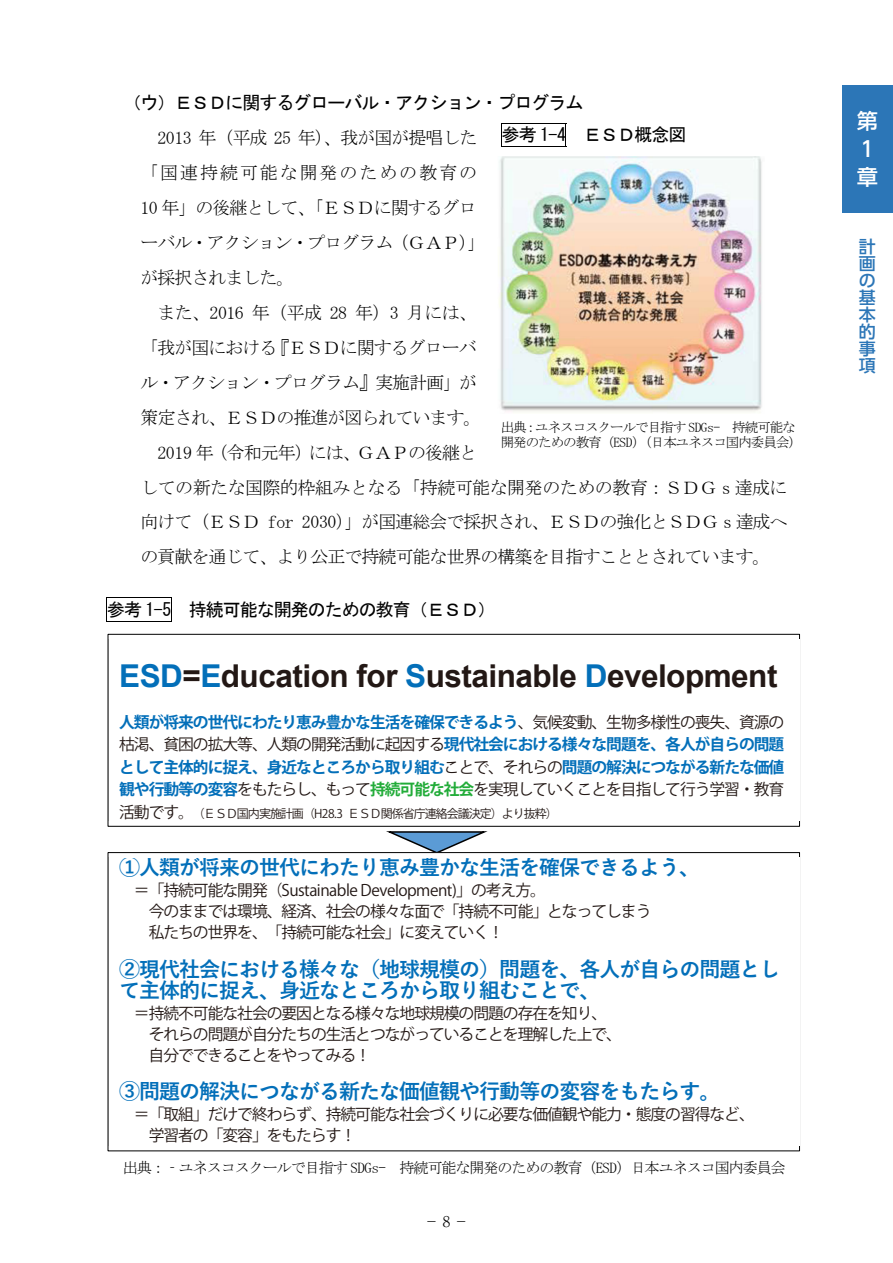
<style>
.page{position:relative;width:893px;height:1263px;background:#fff}
.page>*{position:absolute;margin:0;border:0;box-sizing:border-box;transform-origin:0 0}
.t1{font:700 31.5px "Arial";letter-spacing:-.015em;color:#231815}
.t2{font:500 21.3px/27.6px "UD Shin Go Pr 6";color:#fff}
.t3{font:700 21px/21.1px "Yu Gothic";letter-spacing:-.045em;color:#036fb9}
.t4{font:18px/35px "MS Mincho";letter-spacing:-.055em;color:#000}
.t5{font:18px "MS Gothic";letter-spacing:-.055em;color:#000}
.t6{font:18px "MS Mincho";letter-spacing:-.03em;color:#000}
.t7{font:18px "MS Mincho";letter-spacing:-.035em;color:#000}
.t8{font:500 16.95px/17px "UD Shin Go Pr 6";color:#2c76b7;text-align:justify}
.t9{font:15.75px/21px "Koz Go Pro";letter-spacing:-.065em;color:#231815}
.t10{font:700 15.75px/22.5px "Koz Go Pro";letter-spacing:-.065em;color:#036fb9;text-align:justify}
.t11{font:15px "MS Mincho";letter-spacing:-.065em;color:#000}
.t12{font:300 14.85px "Ryumin Pr 6";color:#000}
.t13{font:13.5px/15px "MS Mincho";letter-spacing:-.075em;color:#000}
.t14{font:12px "Koz Go Pro";letter-spacing:-.085em;color:#231815}
.s1{color:#036fb9}
.s2{font-weight:400;color:#231815}
.s3{color:#22ac39}
.s4{font-size:15.75px}
</style>
<div class="page">
<hr style="left:106px;top:597px;width:66px;height:1px;background:#000">
<svg style="left:106px;top:598px;width:1px;height:23px"></svg>
<hr style="left:106px;top:621px;width:66px;height:1px;background:#000">
<svg style="left:171px;top:598px;width:1px;height:23px"></svg>
<img style="left:499px;top:156px;width:263px;height:256px">
<div style="left:108px;top:634px;width:692px;height:193px;border:1px solid #000"></div>
<img style="left:108px;top:640px;width:691px;height:181px">
<svg style="left:386px;top:831px;width:100px;height:21px"></svg>
<hr style="left:501px;top:123px;width:65px;height:1px;background:#000">
<svg style="left:501px;top:124px;width:1px;height:22px"></svg>
<hr style="left:501px;top:146px;width:65px;height:1px;background:#000">
<div style="left:842px;top:85px;width:51px;height:128px;background:#2c76b7"></div>
<p class="t5" style="left:123px;top:94px;width:462px">（ウ）ＥＳＤに関するグローバル・アクション・プログラム</p>
<p class="t4" style="left:140px;top:120px;width:347px;text-indent:17px">2013 年（平成 25 年）、我が国が提唱した「国連持続可能な開発のための教育の<br>10 年」の後継として、「ＥＳＤに関するグローバル・アクション・プログラム（ＧＡＰ）」が採択されました。</p>
<p class="t7" style="left:157px;top:303px;width:321px">また、2016 年（平成 28 年）3 月には、</p>
<p class="t4" style="left:140px;top:330px;width:338px">「我が国における『ＥＳＤに関するグローバ</p>
<p class="t4" style="left:140px;top:365px;width:338px">ル・アクション・プログラム』実施計画」が</p>
<p class="t4" style="left:140px;top:400px;width:343px">策定され、ＥＳＤの推進が図られています。</p>
<p class="t4" style="left:157px;top:434px;width:321px">2019 年（令和元年）には、ＧＡＰの後継と</p>
<p class="t6" style="left:140px;top:478px;width:649px">しての新たな国際的枠組みとなる「持続可能な開発のための教育：ＳＤＧｓ達成に</p>
<p class="t4" style="left:140px;top:504px;width:649px">向けて（ＥＳＤ for 2030）」が国連総会で採択され、ＥＳＤの強化とＳＤＧｓ達成へ</p>
<p class="t4" style="left:140px;top:539px;width:632px">の貢献を通じて、より公正で持続可能な世界の構築を目指すこととされています。</p>
<p class="t5" style="left:107px;top:600px;width:390px">参考 1-5 持続可能な開発のための教育（ＥＳＤ）</p>
<p class="t5" style="left:502px;top:126px;width:186px">参考 1-4 ＥＳＤ概念図</p>
<p class="t13" style="left:501px;top:420px;width:303px">出典：ユネスコスクールで目指す SDGs- 持続可能な開発のための教育（ESD）（日本ユネスコ国内委員会）</p>
<h1 class="t1" style="left:119px;top:653px;width:660px"><span class="s1">ESD</span>=<span class="s1">E</span>ducation for <span class="s1">S</span>ustainable <span class="s1">D</span>evelopment</h1>
<p class="t10" style="left:119px;top:712px;width:667px">人類が将来の世代にわたり恵み豊かな生活を確保できるよう<span class="s2">、気候変動、生物多様性の喪失、資源の枯渇、貧困の拡大等、人類の開発活動に起因する</span>現代社会における様々な問題を、各人が自らの問題として主体的に捉え、身近なところから取り組む<span class="s2">ことで、それらの</span>問題の解決につながる新たな価値観や行動等の変容<span class="s2">をもたらし、もって</span><span class="s3">持続可能な社会</span><span class="s2">を実現していくことを目指して行う学習・教育</span></p>
<p class="t14" style="left:119px;top:806px;width:440px"><span class="s4">活動です。</span>（ＥＳＤ国内実施計画（H28.3 ＥＳＤ関係省庁連絡会議決定）より抜粋）</p>
<p class="t3" style="left:119px;top:857px;width:583px">①⼈類が将来の世代にわたり恵み豊かな⽣活を確保できるよう、</p>
<p class="t9" style="left:149px;top:880px;width:504px;text-indent:-15px">＝「持続可能な開発（Sustainable Development)」の考え方。<br>今のままでは環境、経済、社会の様々な面で「持続不可能」となってしまう私たちの世界を、「持続可能な社会」に変えていく！</p>
<p class="t3" style="left:119px;top:959px;width:663px">②現代社会における様々な（地球規模の）問題を、各⼈が⾃らの問題として主体的に捉え、⾝近なところから取り組むことで、</p>
<p class="t9" style="left:149px;top:1003px;width:475px;text-indent:-15px">＝持続不可能な社会の要因となる様々な地球規模の問題の存在を知り、それらの問題が自分たちの生活とつながっていることを理解した上で、自分でできることをやってみる！</p>
<p class="t3" style="left:119px;top:1081px;width:603px">③問題の解決につながる新たな価値観や⾏動等の変容をもたらす。</p>
<p class="t9" style="left:149px;top:1104px;width:608px;text-indent:-15px">＝「取組」だけで終わらず、持続可能な社会づくりに必要な価値観や能力・態度の習得など、学習者の「変容」をもたらす！</p>
<p class="t11" style="left:123px;top:1160px;width:665px">出典：‐ユネスコスクールで目指す SDGs- 持続可能な開発のための教育（ESD）日本ユネスコ国内委員会</p>
<p class="t12" style="left:424px;top:1210px;width:46px">−8−</p>
<p class="t2" style="left:857px;top:107px;width:22px">第<br>１章</p>
<p class="t8" style="left:859px;top:238px;width:18px">計画の基本的事項</p>
</div>
